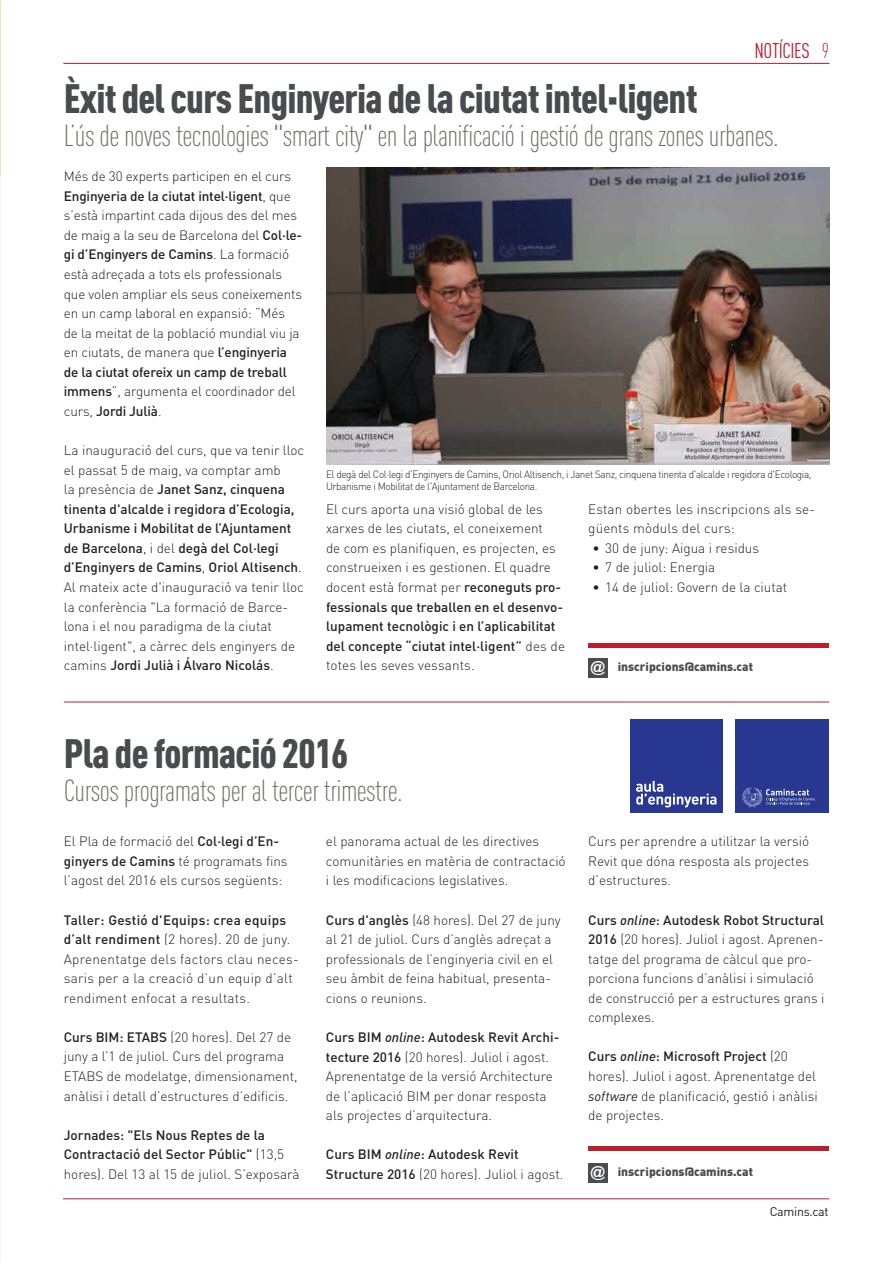
<style>
.page{position:relative;width:893px;height:1263px;background:#fff}
.page>*{position:absolute;margin:0;border:0;box-sizing:border-box;transform-origin:0 0}
.t1{font:900 40.5px "DIN Cond";letter-spacing:-.02em;color:#494c4f}
.t2{font:300 30px "DIN Cond";letter-spacing:-.02em;color:#6e6d68}
.t3{font:21px "DIN Cond";letter-spacing:-.02em;color:#bb1f2d}
.t4{font:15px "Arial Rounded MT Bold";color:#fff}
.t5{font:300 13.5px/19.5px "DIN Pro";color:#231f20}
.t6{font:500 13.5px/19.5px "DIN Pro";color:#231f20}
.t7{font:300 13.5px/19.5px "DIN Pro";letter-spacing:.02em;color:#231f20}
.t8{font:12.45px "DIN Pro";letter-spacing:-.025em;color:#231f20}
.t9{font:900 12px "DIN Pro";color:#4b4c4d}
.t10{font:300 10.5px/12px "DIN Pro";letter-spacing:-.035em;color:#231f20;scale:.95 1}
.s1{font-weight:300}
.s2{font-weight:500}
.s3{font-family:"Arial Rounded MT Bold";font-weight:400;font-size:15px;color:#fff}
.s4{font-family:"DIN";font-weight:500;font-style:italic}
.s5{font-family:"DIN";font-style:italic}
.s6{font-family:"DIN";font-weight:400;font-style:italic}
</style>
<div class="page">
<hr style="left:63px;top:1198px;width:766px;height:1px;background:#bb1f2d">
<hr style="left:63px;top:63px;width:767px;height:1px;background:#bb1f2d">
<hr style="left:64px;top:702px;width:765px;height:1px;background:#bb1f2d">
<hr style="left:588px;top:1147px;width:241px;height:4px;background:#bb1f2d">
<img style="left:326px;top:167px;width:504px;height:297px">
<img style="left:0;top:164px;width:1px;height:1099px">
<hr style="left:0;top:981px;width:1px;height:237px;background:#f7981d">
<div style="left:630px;top:719px;width:93px;height:94px;background:#283890"></div>
<div style="left:736px;top:719px;width:93px;height:94px;background:#283890"></div>
<svg style="left:742px;top:787px;width:73px;height:20px"></svg>
<svg style="left:636px;top:781px;width:80px;height:26px"></svg>
<div style="left:588px;top:1163px;width:19px;height:19px;background:#4b4c4d"></div>
<hr style="left:588px;top:643px;width:241px;height:4px;background:#bb1f2d">
<div style="left:588px;top:658px;width:19px;height:19px;background:#4b4c4d"></div>
<h3 class="t3" style="left:754px;top:38px;width:76px">NOTÍCIES <span class="s1">9</span></h3>
<h1 class="t1" style="left:64px;top:73px;width:635px">Èxit del curs Enginyeria de la ciutat intel·ligent</h1>
<h2 class="t2" style="left:64px;top:118px;width:716px">L’ús de noves tecnologies "smart city" en la planificació i gestió de grans zones urbanes.</h2>
<p class="t5" style="left:64px;top:166px;width:240px">Més de 30 experts participen en el curs <span class="s2">Enginyeria de la ciutat intel·ligent</span>, que s’està impartint cada dijous des del mes de maig a la seu de Barcelona del <span class="s2">Col·le&shy;gi d’Enginyers de Camins</span>. La formació està adreçada a tots els professionals que volen ampliar els seus coneixements en un camp laboral en expansió: “Més de la meitat de la població mundial viu ja en ciutats, de manera que <span class="s2">l’enginyeria de la ciutat ofereix un camp de treball immens</span>”, argumenta el coordinador del curs, <span class="s2">Jordi Julià</span>.</p>
<p class="t5" style="left:64px;top:440px;width:242px">La inauguració del curs, que va tenir lloc el passat 5 de maig, va comptar amb<br>la presència de <span class="s2">Janet Sanz, cinquena tinenta d'alcalde i regidora d’Ecologia, Urbanisme i Mobilitat de l’Ajuntament de Barcelona</span>, i del <span class="s2">degà del Col·legi d’Enginyers de Camins</span>, <span class="s2">Oriol Altisench</span>.<br>Al mateix acte d'inauguració va tenir lloc la conferència "La formació de Barce&shy;lona i el nou paradigma de la ciutat intel·ligent", a càrrec dels enginyers de camins <span class="s2">Jordi Julià i Álvaro Nicolás</span>.</p>
<p class="t10" style="left:326px;top:468px;width:513px">El degà del Col·legi d'Enginyers de Camins, Oriol Altisench, i Janet Sanz, cinquena tinenta d'alcalde i regidora d'Ecologia,<br>Urbanisme i Mobilitat de l'Ajuntament de Barcelona.</p>
<p class="t5" style="left:326px;top:499px;width:241px">El curs aporta una visió global de les xarxes de les ciutats, el coneixement<br>de com es planifiquen, es projecten, es construeixen i es gestionen. El quadre docent està format per <span class="s2">reconeguts pro&shy;fessionals que treballen en el desenvo&shy;lupament tecnològic i en l’aplicabilitat del concepte “ciutat intel·ligent”</span> des de totes les seves vessants.</p>
<p class="t5" style="left:588px;top:499px;width:228px">Estan obertes les inscripcions als se&shy;güents mòduls del curs:</p>
<p class="t5" style="left:592px;top:538px;width:168px">• 30 de juny: Aigua i residus</p>
<p class="t5" style="left:592px;top:557px;width:124px">• 7 de juliol: Energia</p>
<p class="t5" style="left:592px;top:577px;width:196px">• 14 de juliol: Govern de la ciutat</p>
<p class="t9" style="left:590px;top:658px;width:164px"><span class="s3">@</span> inscripcions@camins.cat</p>
<h1 class="t1" style="left:64px;top:728px;width:286px">Pla de formació 2016</h1>
<h2 class="t2" style="left:64px;top:773px;width:340px">Cursos programats per al tercer trimestre.</h2>
<p class="t5" style="left:64px;top:831px;width:225px">El Pla de formació del <span class="s2">Col·legi d’En&shy;ginyers de Camins</span> té programats fins l’agost del 2016 els cursos següents:</p>
<p class="t7" style="left:64px;top:909px;width:237px"><span class="s2">Taller: Gestió d'Equips: crea equips d’alt rendiment</span> (2 hores). 20 de juny.<br>Aprenentatge dels factors clau neces&shy;saris per a la creació d’un equip d’alt rendiment enfocat a resultats.</p>
<p class="t5" style="left:64px;top:1027px;width:235px"><span class="s2">Curs BIM: ETABS</span> (20 hores). Del 27 de juny a l’1 de juliol. Curs del programa ETABS de modelatge, dimensionament, anàlisi i detall d’estructures d’edificis.</p>
<p class="t6" style="left:64px;top:1124px;width:237px">Jornades: "Els Nous Reptes de la<br>Contractació del Sector Públic" <span class="s1">(13,5 hores). Del 13 al 15 de juliol. S’exposarà</span></p>
<p class="t5" style="left:326px;top:831px;width:241px">el panorama actual de les directives comunitàries en matèria de contractació i les modificacions legislatives.</p>
<p class="t5" style="left:326px;top:909px;width:236px"><span class="s2">Curs d'anglès</span> (48 hores). Del 27 de juny al 21 de juliol. Curs d’anglès adreçat a professionals de l’enginyeria civil en el seu àmbit de feina habitual, presenta&shy;cions o reunions.</p>
<p class="t5" style="left:326px;top:1027px;width:235px"><span class="s2">Curs BIM</span> <span class="s4">online</span><span class="s2">: Autodesk Revit Archi&shy;tecture 2016</span> (20 hores). Juliol i agost.<br>Aprenentatge de la versió Architecture de l’aplicació BIM per donar resposta als projectes d’arquitectura.</p>
<p class="t6" style="left:326px;top:1144px;width:239px">Curs BIM <span class="s5">online</span>: Autodesk Revit<br>Structure 2016 <span class="s1">(20 hores). Juliol i agost.</span></p>
<p class="t5" style="left:588px;top:831px;width:223px;text-align:justify">Curs per aprendre a utilitzar la versió Revit que dóna resposta als projectes d’estructures.</p>
<p class="t5" style="left:588px;top:909px;width:238px"><span class="s2">Curs</span> <span class="s4">online</span><span class="s2">: Autodesk Robot Structural 2016</span> (20 hores). Juliol i agost. Aprenen&shy;tatge del programa de càlcul que pro&shy;porciona funcions d’anàlisi i simulació de construcció per a estructures grans i complexes.</p>
<p class="t5" style="left:588px;top:1046px;width:231px"><span class="s2">Curs</span> <span class="s4">online</span><span class="s2">: Microsoft Project</span> (20 hores). Juliol i agost. Aprenentatge del <span class="s6">software</span> de planificació, gestió i anàlisi de projectes.</p>
<p class="t4" style="left:590px;top:1163px;width:16px">@</p>
<p class="t9" style="left:618px;top:1163px;width:137px">inscripcions@camins.cat</p>
<p class="t8" style="left:770px;top:1203px;width:60px">Camins.cat</p>
</div>
